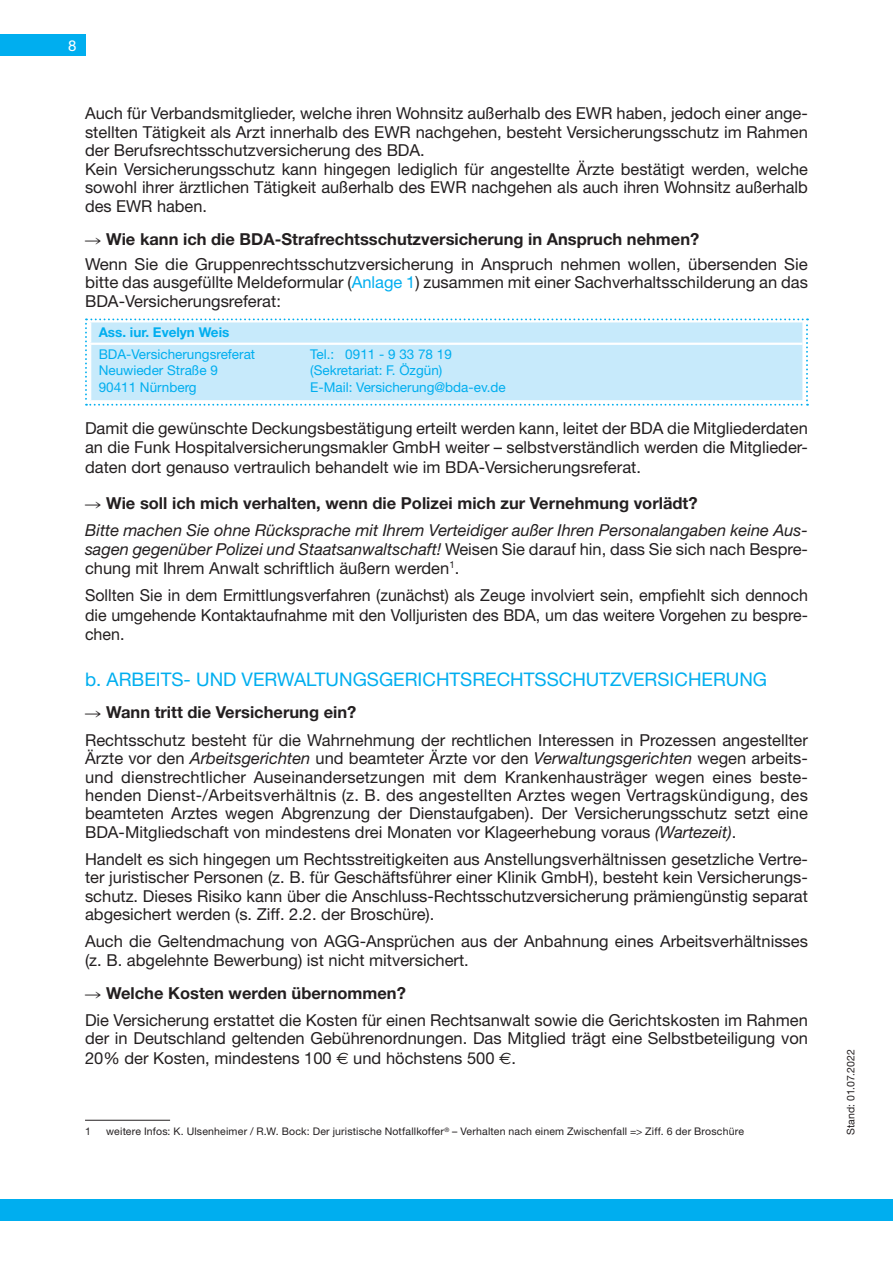
<style>
.page{position:relative;width:893px;height:1263px;background:#fff}
.page>*{position:absolute;margin:0;border:0;box-sizing:border-box;transform-origin:0 0}
.t1{font:18.75px "Helvetica Neue";color:#00aeef}
.t2{font:16.5px/18.5px "Helvetica Neue";color:#231f20;text-align:justify}
.t3{font:italic 16.5px/18.8px "Helvetica Neue";color:#231f20;text-align:justify}
.t4{font:700 16.5px "Helvetica Neue";color:#231f20}
.t5{font:15px "Helvetica Neue";color:#fff}
.t6{font:13.5px "Helvetica Neue";color:#00aeef}
.t7{font:700 13.5px "Helvetica Neue";color:#00aeef}
.t8{font:10.5px "Helvetica Neue";letter-spacing:.015em;color:#231f20}
.s1{color:#00aeef}
.s2{font-style:normal}
.s3{font-style:italic}
.s4{font-family:"Euro Sans"}
</style>
<div class="page">
<div style="left:0;top:34px;width:85px;height:21px;background:#00aeef"></div>
<div style="left:0;top:1199px;width:893px;height:21px;background:#00aeef"></div>
<svg style="left:85px;top:318px;width:723px;height:88px"></svg>
<hr style="left:85px;top:1120px;width:85px;height:1px;background:#231f20">
<p class="t5" style="left:68px;top:36px;width:10px">8</p>
<p class="t2" style="left:85px;top:104px;width:724px;text-align:left">Auch für Verbandsmitglieder, welche ihren Wohnsitz außerhalb des EWR haben, jedoch einer ange&shy;stellten Tätigkeit als Arzt innerhalb des EWR nachgehen, besteht Versicherungsschutz im Rahmen der Berufsrechtsschutzversicherung des BDA.<br>Kein Versicherungsschutz kann hingegen lediglich für angestellte Ärzte bestätigt werden, welche sowohl ihrer ärztlichen Tätigkeit außerhalb des EWR nachgehen als auch ihren Wohnsitz außerhalb des EWR haben.</p>
<p class="t4" style="left:106px;top:229px;width:595px">Wie kann ich die BDA-Strafrechtsschutzversicherung in Anspruch nehmen?</p>
<p class="t2" style="left:85px;top:254px;width:724px">Wenn Sie die Gruppenrechtsschutzversicherung in Anspruch nehmen wollen, übersenden Sie bitte das ausgefüllte Meldeformular (<span class="s1">Anlage 1</span>) zusammen mit einer Sachverhaltsschilderung an das BDA-Versicherungsreferat:</p>
<p class="t7" style="left:99px;top:324px;width:132px">Ass. iur. Evelyn Weis</p>
<p class="t6" style="left:99px;top:346px;width:158px">BDA-Versicherungsreferat</p>
<p class="t6" style="left:310px;top:346px;width:143px">Tel.: 0911 - 9 33 78 19</p>
<p class="t6" style="left:99px;top:362px;width:121px">Neuwieder Straße 9</p>
<p class="t6" style="left:310px;top:362px;width:134px">(Sekretariat: F. Özgün)</p>
<p class="t6" style="left:99px;top:379px;width:99px">90411 Nürnberg</p>
<p class="t6" style="left:310px;top:379px;width:197px">E-Mail: Versicherung@bda-ev.de</p>
<p class="t2" style="left:85px;top:418px;width:724px;line-height:19.5px">Damit die gewünschte Deckungsbestätigung erteilt werden kann, leitet der BDA die Mitgliederdaten an die Funk Hospitalversicherungsmakler GmbH weiter – selbstverständlich werden die Mitglieder&shy;daten dort genauso vertraulich behandelt wie im BDA-Versicherungsreferat.</p>
<p class="t4" style="left:106px;top:493px;width:593px">Wie soll ich mich verhalten, wenn die Polizei mich zur Vernehmung vorlädt?</p>
<p class="t3" style="left:85px;top:521px;width:724px">Bitte machen Sie ohne Rücksprache mit Ihrem Verteidiger außer Ihren Personalangaben keine Aus&shy;sagen gegenüber Polizei und Staatsanwaltschaft! <span class="s2">Weisen Sie darauf hin, dass Sie sich nach Bespre&shy;chung mit Ihrem Anwalt schriftlich äußern werden</span><sup>1</sup><span class="s2">.</span></p>
<p class="t2" style="left:85px;top:585px;width:724px;line-height:19.5px">Sollten Sie in dem Ermittlungsverfahren (zunächst) als Zeuge involviert sein, empfiehlt sich dennoch die umgehende Kontaktaufnahme mit den Volljuristen des BDA, um das weitere Vorgehen zu bespre&shy;chen.</p>
<p class="t1" style="left:85px;top:668px;width:684px">b. ARBEITS- UND VERWALTUNGSGERICHTSRECHTSSCHUTZVERSICHERUNG</p>
<p class="t4" style="left:106px;top:702px;width:252px">Wann tritt die Versicherung ein?</p>
<p class="t2" style="left:85px;top:730px;width:724px;text-align:left">Rechtsschutz besteht für die Wahrnehmung der rechtlichen Interessen in Prozessen angestellter Ärzte vor den <span class="s3">Arbeitsgerichten</span> und beamteter Ärzte vor den <span class="s3">Verwaltungsgerichten</span> wegen arbeits&shy;und dienstrechtlicher Auseinandersetzungen mit dem Krankenhausträger wegen eines beste-‑ henden Dienst-/Arbeitsverhältnis (z. B. des angestellten Arztes wegen Vertragskündigung, des beamteten Arztes wegen Abgrenzung der Dienstaufgaben). Der Versicherungsschutz setzt eine BDA-Mitgliedschaft von mindestens drei Monaten vor Klageerhebung voraus <span class="s3">(Wartezeit)</span>.</p>
<p class="t2" style="left:85px;top:849px;width:724px">Handelt es sich hingegen um Rechtsstreitigkeiten aus Anstellungsverhältnissen gesetzliche Vertre&shy;ter juristischer Personen (z. B. für Geschäftsführer einer Klinik GmbH), besteht kein Versicherungs&shy;schutz. Dieses Risiko kann über die Anschluss-Rechtsschutzversicherung prämiengünstig separat abgesichert werden (s. Ziff. 2.2. der Broschüre).</p>
<p class="t2" style="left:85px;top:932px;width:724px">Auch die Geltendmachung von AGG-Ansprüchen aus der Anbahnung eines Arbeitsverhältnisses (z. B. abgelehnte Bewerbung) ist nicht mitversichert.</p>
<p class="t4" style="left:106px;top:983px;width:301px">Welche Kosten werden übernommen?</p>
<p class="t2" style="left:85px;top:1010px;width:724px;line-height:19px">Die Versicherung erstattet die Kosten für einen Rechtsanwalt sowie die Gerichtskosten im Rahmen der in Deutschland geltenden Gebührenordnungen. Das Mitglied trägt eine Selbstbeteiligung von 20% der Kosten, mindestens 100 <span class="s4">€</span> und höchstens 500 <span class="s4">€</span>.</p>
<p class="t8" style="left:85px;top:1125px;width:7px">1</p>
<p class="t8" style="left:106px;top:1125px;width:639px">weitere Infos: K. Ulsenheimer / R.W. Bock: Der juristische Notfallkoffer<sup>®</sup> – Verhalten nach einem Zwischenfall =&gt; Ziff. 6 der Broschüre</p>
<p class="t8" style="left:844px;top:1135px;width:88px;rotate:-90deg">Stand: 01.07.2022</p>
</div>
